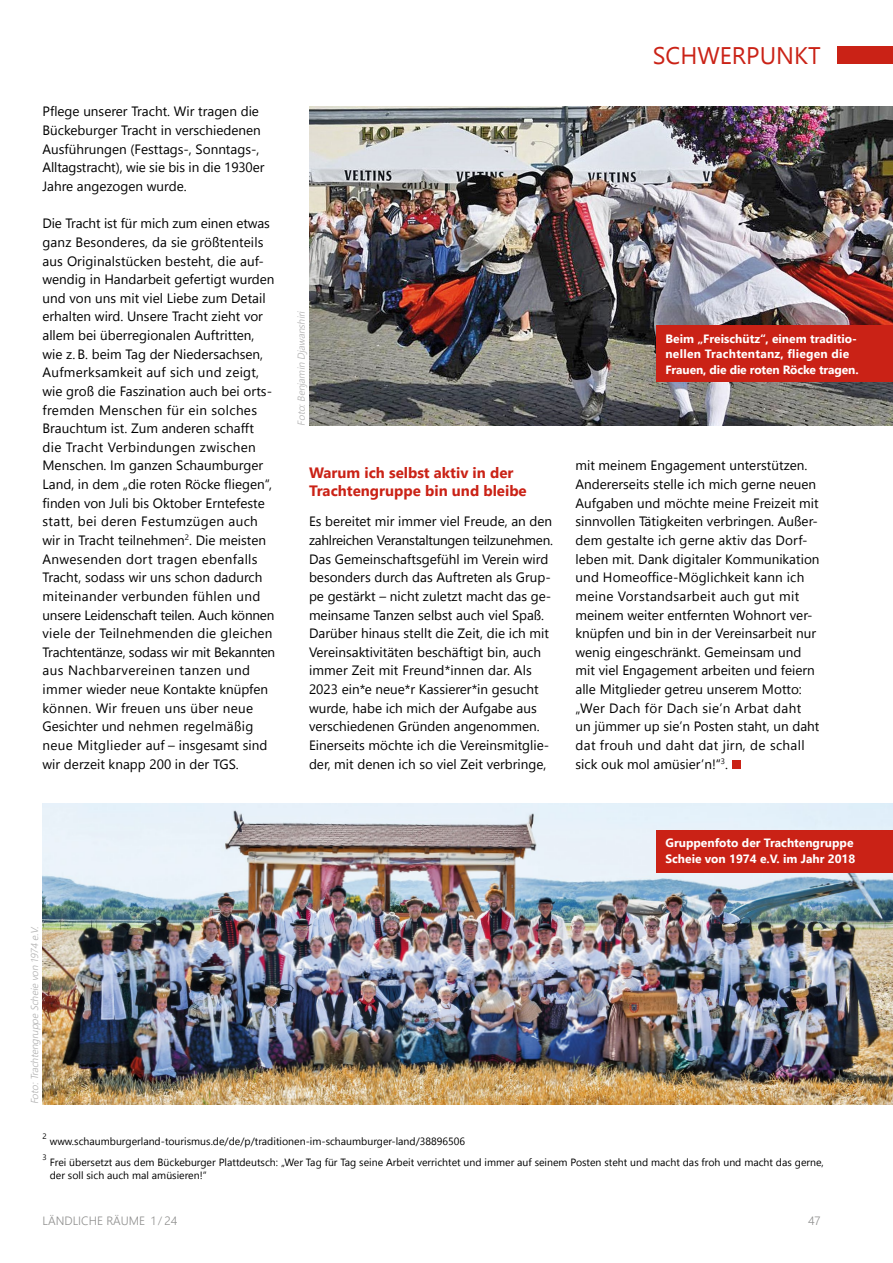
<style>
.page{position:relative;width:893px;height:1263px;background:#fff}
.page>*{position:absolute;margin:0;border:0;box-sizing:border-box;transform-origin:0 0}
.t1{font:24px "Leelawadee UI";color:#ca2216}
.t2{font:700 15px/17.5px "Leelawadee UI";color:#ca2216}
.t3{font:13.5px/18.6px "Leelawadee UI";color:#000}
.t4{font:700 12px/15.3px "Leelawadee UI";color:#fff}
.t5{font:300 12px "Leelawadee UI";color:#8e8e8d}
.t6{font:10.5px/13px "Leelawadee UI";color:#000}
.t7{font:italic 300 10.05px "Leelawadee UI";color:#aeaeae}
.t8{font:7.8px "Leelawadee UI";color:#000}
.s1{font-size:10.5px}
</style>
<div class="page">
<div style="left:838px;top:47px;width:55px;height:17px;background:#ca2216"></div>
<img style="left:43px;top:804px;width:850px;height:300px">
<div style="left:656px;top:830px;width:237px;height:43px;background:#ca2216"></div>
<div style="left:732px;top:760px;width:9px;height:8px;background:#ca2216"></div>
<img style="left:309px;top:106px;width:584px;height:319px">
<div style="left:656px;top:326px;width:237px;height:56px;background:#ca2216"></div>
<p class="t3" style="left:43px;top:102px;width:223px">Pflege unserer Tracht. Wir tragen die Bückeburger Tracht in verschiedenen Ausführungen (Festtags-, Sonntags-, Alltagstracht), wie sie bis in die 1930er Jahre angezogen wurde.</p>
<p class="t3" style="left:43px;top:213px;width:234px">Die Tracht ist für mich zum einen etwas ganz Besonderes, da sie größtenteils aus Originalstücken besteht, die auf&shy;wendig in Handarbeit gefertigt wurden und von uns mit viel Liebe zum Detail erhalten wird. Unsere Tracht zieht vor allem bei überregionalen Auftritten, wie z. B. beim Tag der Niedersachsen, Aufmerksamkeit auf sich und zeigt, wie groß die Faszination auch bei orts&shy;fremden Menschen für ein solches Brauchtum ist. Zum anderen schafft die Tracht Verbindungen zwischen Menschen. Im ganzen Schaumburger Land, in dem „die roten Röcke fliegen“, finden von Juli bis Oktober Erntefeste statt, bei deren Festumzügen auch wir in Tracht teilnehmen<sup>2</sup>. Die meisten Anwesenden dort tragen ebenfalls Tracht, sodass wir uns schon dadurch miteinander verbunden fühlen und unsere Leidenschaft teilen. Auch können viele der Teilnehmenden die gleichen Trachtentänze, sodass wir mit Bekannten aus Nachbarvereinen tanzen und immer wieder neue Kontakte knüpfen können. Wir freuen uns über neue Gesichter und nehmen regelmäßig neue Mitglieder auf – insgesamt sind wir derzeit knapp 200 in der TGS.</p>
<p class="t7" style="left:294px;top:425px;width:118px;rotate:-90deg">Foto:Benjamin Djawanshiri</p>
<p class="t2" style="left:309px;top:463px;width:219px">Warum ich selbst aktiv in der<br>Trachtengruppe bin und bleibe</p>
<p class="t3" style="left:309px;top:512px;width:246px">Es bereitet mir immer viel Freude, an den zahlreichen Veranstaltungen teilzunehmen.<br>Das Gemeinschaftsgefühl im Verein wird besonders durch das Auftreten als Grup&shy;pe gestärkt – nicht zuletzt macht das ge&shy;meinsame Tanzen selbst auch viel Spaß.<br>Darüber hinaus stellt die Zeit, die ich mit Vereinsaktivitäten beschäftigt bin, auch immer Zeit mit Freund*innen dar. Als 2023 ein*e neue*r Kassierer*in gesucht wurde, habe ich mich der Aufgabe aus verschiedenen Gründen angenommen.<br>Einerseits möchte ich die Vereinsmitglie&shy;der, mit denen ich so viel Zeit verbringe,</p>
<h1 class="t1" style="left:653px;top:39px;width:169px">SCHWERPUNKT</h1>
<p class="t4" style="left:665px;top:330px;width:195px">Beim „Freischütz“, einem traditio&shy;nellen Trachtentanz, fliegen die<br>Frauen, die die roten Röcke tragen.</p>
<p class="t3" style="left:575px;top:456px;width:246px">mit meinem Engagement unterstützen.<br>Andererseits stelle ich mich gerne neuen Aufgaben und möchte meine Freizeit mit sinnvollen Tätigkeiten verbringen. Außer&shy;dem gestalte ich gerne aktiv das Dorf&shy;leben mit. Dank digitaler Kommunikation und Homeoffice-Möglichkeit kann ich meine Vorstandsarbeit auch gut mit meinem weiter entfernten Wohnort ver&shy;knüpfen und bin in der Vereinsarbeit nur wenig eingeschränkt. Gemeinsam und mit viel Engagement arbeiten und feiern alle Mitglieder getreu unserem Motto: „Wer Dach för Dach sie’n Arbat daht un jümmer up sie’n Posten staht, un daht dat frouh und daht dat jirn, de schall sick ouk mol amüsier’n!“<sup>3</sup>.</p>
<p class="t7" style="left:28px;top:1104px;width:181px;rotate:-90deg">Foto:Trachteng ruppe Scheie von 1974 e.V.</p>
<p class="t8" style="left:43px;top:1131px;width:6px">2</p>
<p class="t6" style="left:50px;top:1135px;width:417px">www.schaumburgerland-tourismus.de/de/p/traditionen-im-schaumburger-land/38896506</p>
<p class="t4" style="left:665px;top:835px;width:191px">Gruppenfoto der Trachtengruppe<br>Scheie von 1974 e.V. im Jahr 2018</p>
<p class="t8" style="left:43px;top:1151px;width:6px">3</p>
<p class="t6" style="left:50px;top:1155px;width:776px">Frei übersetzt aus dem Bückeburger Plattdeutsch: „Wer Tag für Tag seine Arbeit verrichtet und immer auf seinem Posten steht und macht das froh und macht das gerne, der soll sich auch mal amüsieren!“</p>
<p class="t5" style="left:43px;top:1212px;width:136px">LÄNDLICHE RÄUME 1 <span class="s1">/</span> 24</p>
<p class="t5" style="left:808px;top:1212px;width:14px">47</p>
</div>
